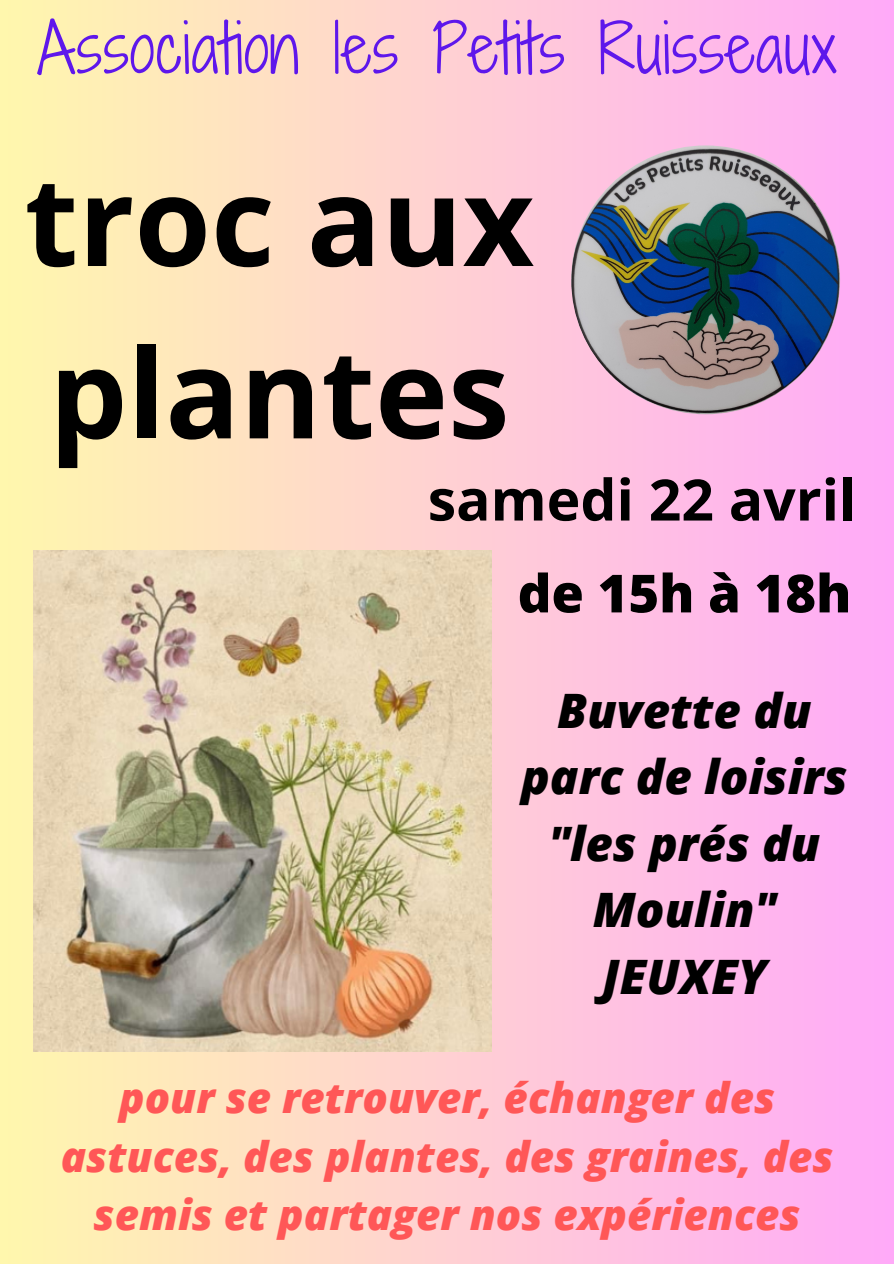
<style>
.page{position:relative;width:894px;height:1264px;background:#fff}
.page>*{position:absolute;margin:0;border:0;box-sizing:border-box;transform-origin:0 0}
.t1{font:700 123.6px/172.2px "Open Sans";color:#000}
.t2{font:64.95px "Shadows Into Light Two";letter-spacing:.01em;color:#5e17eb}
.t3{font:700 57px "Open Sans";color:#000}
.t4{font:800 52.5px "Open Sans";color:#000}
.t5{font:italic 800 47.4px/66.4px "Open Sans";color:#000;text-align:center}
.t6{font:italic 800 42px/58.5px "Open Sans";color:#ff5757;text-align:center}
</style>
<div class="page">
<div style="left:0;top:0;width:893px;height:1263px;background:linear-gradient(to right,#fff7ad,#ffaaf8)"></div>
<img style="left:34px;top:550px;width:457px;height:501px">
<img style="left:571px;top:145px;width:268px;height:269px;border-radius:50%">
<h2 class="t2" style="left:37px;top:1px;width:800px">Association les Petits Ruisseaux</h2>
<h1 class="t1" style="left:25px;top:132px;width:511px">troc aux plantes</h1>
<h3 class="t3" style="left:427px;top:459px;width:430px">samedi 22 avril</h3>
<p class="t4" style="left:517px;top:556px;width:335px">de 15h à 18h</p>
<p class="t5" style="left:521px;top:676px;width:328px">Buvette du parc de loisirs "les prés du<br>Moulin"<br>JEUXEY</p>
<p class="t6" style="left:61px;top:1067px;width:774px">pour se retrouver, échanger des astuces, des plantes, des graines, des semis et partager nos expériences</p>
</div>
